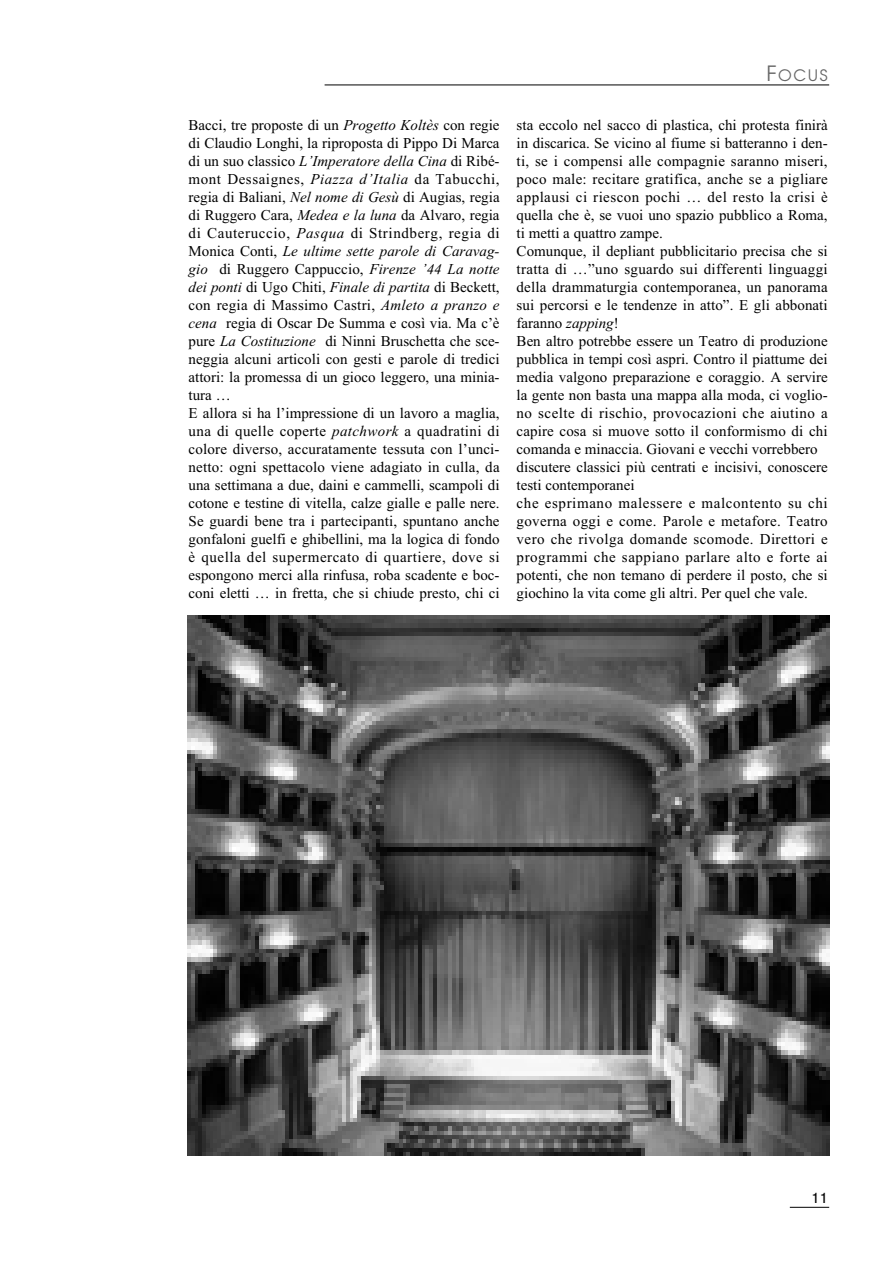
<style>
.page{position:relative;width:893px;height:1263px;background:#fff}
.page>*{position:absolute;margin:0;border:0;box-sizing:border-box;transform-origin:0 0}
.t1{font:15.75px "Avant Garde";color:#666}
.t2{font:15px/18px "Times New Roman";color:#000}
.t3{font:15px/18px "Times New Roman PS Italic MT OTF";color:#000;text-align:justify}
.t4{font:15px "Akzidenz Grotesk";color:#000}
.s1{font-family:"Times New Roman PS Italic MT OTF"}
.s2{font-family:"Times New Roman"}
.s3{font-size:21px}
</style>
<div class="page">
<hr style="left:325px;top:85px;width:504px;height:1px;background:#000">
<hr style="left:790px;top:1207px;width:39px;height:1px;background:#000">
<img style="left:187px;top:616px;width:642px;height:539px">
<p class="t2" style="left:189px;top:116px;width:313px;text-align:justify">Bacci, tre proposte di un <span class="s1">Progetto Koltès</span> con regie di Claudio Longhi, la riproposta di Pippo Di Marca di un suo classico <span class="s1">L’Imperatore della Cina</span> di Ribé&shy;mont Dessaignes, <span class="s1">Piazza d’Italia</span> da Tabucchi, regia di Baliani, <span class="s1">Nel nome di Gesù</span> di Augias, regia di Ruggero Cara, <span class="s1">Medea e la luna</span> da Alvaro, regia di Cauteruccio, <span class="s1">Pasqua</span> di Strindberg, regia di</p>
<p class="t3" style="left:189px;top:242px;width:313px"><span class="s2">Monica Conti,</span> Le ultime sette parole di Caravag&shy;gio <span class="s2">di Ruggero Cappuccio,</span> Firenze ’44 La notte dei ponti <span class="s2">di Ugo Chiti,</span> Finale di partita <span class="s2">di Beckett,</span></p>
<p class="t2" style="left:189px;top:296px;width:313px">con regia di Massimo Castri, <span class="s1">Amleto a pranzo e cena</span> regia di Oscar De Summa e così via. Ma c’è pure <span class="s1">La Costituzione</span> di Ninni Bruschetta che sce&shy;neggia alcuni articoli con gesti e parole di tredici attori: la promessa di un gioco leggero, una minia&shy;tura …<br>E allora si ha l’impressione di un lavoro a maglia, una di quelle coperte <span class="s1">patchwork</span> a quadratini di colore diverso, accuratamente tessuta con l’unci&shy;netto: ogni spettacolo viene adagiato in culla, da una settimana a due, daini e cammelli, scampoli di cotone e testine di vitella, calze gialle e palle nere.<br>Se guardi bene tra i partecipanti, spuntano anche gonfaloni guelfi e ghibellini, ma la logica di fondo è quella del supermercato di quartiere, dove si espongono merci alla rinfusa, roba scadente e boc&shy;coni eletti … in fretta, che si chiude presto, chi ci</p>
<p class="t1" style="left:766px;top:65px;width:63px"><span class="s3">F</span>OCUS</p>
<p class="t2" style="left:517px;top:116px;width:313px">sta eccolo nel sacco di plastica, chi protesta finirà in discarica. Se vicino al fiume si batteranno i den&shy;ti, se i compensi alle compagnie saranno miseri, poco male: recitare gratifica, anche se a pigliare applausi ci riescon pochi … del resto la crisi è quella che è, se vuoi uno spazio pubblico a Roma, ti metti a quattro zampe.<br>Comunque, il depliant pubblicitario precisa che si tratta di …”uno sguardo sui differenti linguaggi della drammaturgia contemporanea, un panorama sui percorsi e le tendenze in atto”. E gli abbonati faranno <span class="s1">zapping</span>!<br>Ben altro potrebbe essere un Teatro di produzione pubblica in tempi così aspri. Contro il piattume dei media valgono preparazione e coraggio. A servire la gente non basta una mappa alla moda, ci voglio&shy;no scelte di rischio, provocazioni che aiutino a capire cosa si muove sotto il conformismo di chi comanda e minaccia. Giovani e vecchi vorrebbero discutere classici più centrati e incisivi, conoscere testi contemporanei<br>che esprimano malessere e malcontento su chi governa oggi e come. Parole e metafore. Teatro vero che rivolga domande scomode. Direttori e programmi che sappiano parlare alto e forte ai potenti, che non temano di perdere il posto, che si giochino la vita come gli altri. Per quel che vale.</p>
<p class="t4" style="left:811px;top:1189px;width:18px">11</p>
</div>
